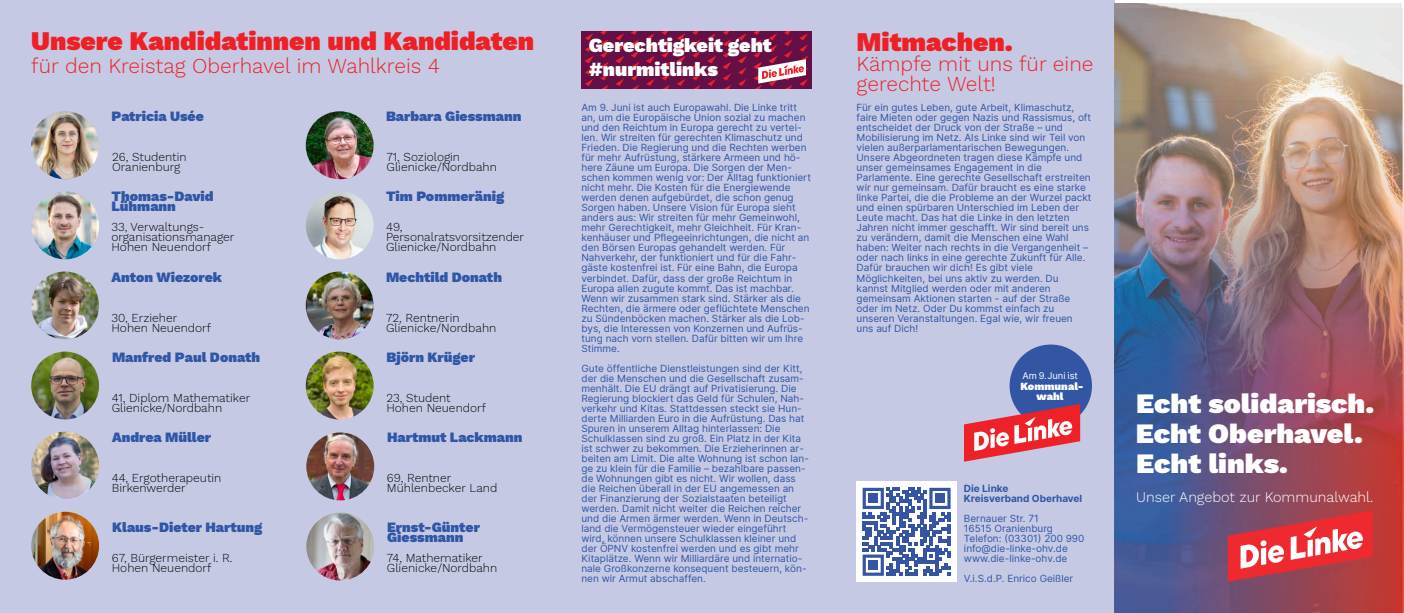
<style>
.page{position:relative;width:1404px;height:613px;background:#fff}
.page>*{position:absolute;margin:0;border:0;box-sizing:border-box;transform-origin:0 0}
.t1{font:900 27.6px/29.7px "Work Sans";color:#fff;scale:1.04 1}
.t2{font:900 26.4px "Work Sans";color:#ee2026}
.t3{font:300 20.9px/20px "Work Sans";color:#ee2026}
.t4{font:900 19.7px/23.8px "Work Sans";color:#fff}
.t5{font:300 14.4px "Work Sans";color:#fff}
.t6{font:900 14px/10px "Work Sans";color:#3056a5}
.t7{font:300 12px/10px "Work Sans";color:#030505}
.t8{font:900 10.7px/10.7px "Work Sans";letter-spacing:.005em;color:#fff;text-align:center}
.t9{font:10px/10px "Inter";color:#3056a5}
.t10{font:700 10px/10px "Inter";color:#3056a5}
.t11{font:9.3px "Inter";color:#fff}
</style>
<div class="page">
<div style="left:833px;top:0;width:281px;height:612px;background:#c6c9e4"></div>
<div style="left:0;top:0;width:833px;height:612px;background:#c6c9e4"></div>
<img style="left:1114px;top:8px;width:289px;height:604px">
<svg style="left:1227px;top:510px;width:145px;height:71px;background:#cf525c"></svg>
<div style="left:1009px;top:344px;width:82px;height:82px;background:#3256a3;border-radius:50%"></div>
<svg style="left:964px;top:403px;width:116px;height:58px"></svg>
<div style="left:856px;top:481px;width:100px;height:100px;background:#fff"></div>
<svg style="left:862px;top:487px;width:88px;height:88px"></svg>
<div style="left:868px;top:493px;width:9px;height:9px;background:#3654a4"></div>
<div style="left:935px;top:493px;width:9px;height:9px;background:#3654a4"></div>
<div style="left:868px;top:560px;width:9px;height:9px;background:#3654a4"></div>
<img style="left:31px;top:511px;width:68px;height:68px;border-radius:50%">
<img style="left:31px;top:431px;width:68px;height:68px;border-radius:50%">
<img style="left:31px;top:351px;width:68px;height:68px;border-radius:50%">
<img style="left:31px;top:271px;width:68px;height:68px;border-radius:50%">
<img style="left:31px;top:191px;width:68px;height:68px;border-radius:50%">
<img style="left:306px;top:512px;width:68px;height:68px;border-radius:50%">
<img style="left:306px;top:432px;width:68px;height:68px;border-radius:50%">
<img style="left:31px;top:111px;width:68px;height:68px;border-radius:50%">
<img style="left:306px;top:351px;width:67px;height:68px;border-radius:50%">
<img style="left:306px;top:271px;width:67px;height:68px;border-radius:50%">
<img style="left:306px;top:191px;width:67px;height:68px;border-radius:50%">
<img style="left:306px;top:111px;width:67px;height:68px;border-radius:50%">
<div style="left:687px;top:31px;width:124px;height:36px;background:#650f47"></div>
<div style="left:687px;top:56px;width:124px;height:33px;background:#650f47"></div>
<svg style="left:707px;top:33px;width:9px;height:53px"></svg>
<svg style="left:738px;top:33px;width:8px;height:53px"></svg>
<svg style="left:723px;top:31px;width:8px;height:58px"></svg>
<div style="left:581px;top:31px;width:124px;height:36px;background:#650f47"></div>
<div style="left:581px;top:56px;width:124px;height:33px;background:#650f47"></div>
<svg style="left:585px;top:33px;width:8px;height:53px"></svg>
<svg style="left:615px;top:33px;width:9px;height:53px"></svg>
<svg style="left:646px;top:33px;width:8px;height:53px"></svg>
<svg style="left:677px;top:33px;width:8px;height:53px"></svg>
<svg style="left:600px;top:31px;width:8px;height:58px"></svg>
<svg style="left:631px;top:31px;width:8px;height:58px"></svg>
<svg style="left:661px;top:31px;width:9px;height:58px"></svg>
<svg style="left:692px;top:31px;width:8px;height:58px"></svg>
<svg style="left:753px;top:31px;width:54px;height:58px"></svg>
<h2 class="t2" style="left:31px;top:25px;width:504px">Unsere Kandidatinnen und Kandidaten</h2>
<h3 class="t3" style="left:31px;top:56px;width:410px">für den Kreistag Oberhavel im Wahlkreis 4</h3>
<h3 class="t6" style="left:111px;top:111px;width:94px">Patricia Usée</h3>
<h3 class="t6" style="left:386px;top:111px;width:137px">Barbara Giessmann</h3>
<p class="t7" style="left:112px;top:152px;width:76px">26, Studentin<br>Oranienburg</p>
<p class="t7" style="left:386px;top:152px;width:112px">71, Soziologin<br>Glienicke/Nordbahn</p>
<h3 class="t6" style="left:111px;top:191px;width:104px">Thomas-David<br>Lühmann</h3>
<h3 class="t6" style="left:386px;top:191px;width:120px">Tim Pommeränig</h3>
<p class="t7" style="left:111px;top:222px;width:124px">33, Verwaltungs&shy;organisationsmanager<br>Hohen Neuendorf</p>
<p class="t7" style="left:386px;top:222px;width:140px">49,<br>Personalratsvorsitzender<br>Glienicke/Nordbahn</p>
<h3 class="t6" style="left:111px;top:271px;width:112px">Anton Wiezorek</h3>
<h3 class="t6" style="left:386px;top:271px;width:117px">Mechtild Donath</h3>
<p class="t7" style="left:111px;top:312px;width:101px">30, Erzieher<br>Hohen Neuendorf</p>
<p class="t7" style="left:386px;top:312px;width:112px">72, Rentnerin<br>Glienicke/Nordbahn</p>
<h3 class="t6" style="left:112px;top:351px;width:150px">Manfred Paul Donath</h3>
<h3 class="t6" style="left:386px;top:351px;width:90px">Björn Krüger</h3>
<p class="t7" style="left:112px;top:392px;width:140px">41, Diplom Mathematiker<br>Glienicke/Nordbahn</p>
<p class="t7" style="left:386px;top:392px;width:101px">23, Student<br>Hohen Neuendorf</p>
<h3 class="t6" style="left:112px;top:431px;width:101px">Andrea Müller</h3>
<h3 class="t6" style="left:387px;top:431px;width:137px">Hartmut Lackmann</h3>
<p class="t7" style="left:112px;top:472px;width:111px">44, Ergotherapeutin<br>Birkenwerder</p>
<p class="t7" style="left:387px;top:472px;width:112px">69, Rentner<br>Mühlenbecker Land</p>
<h3 class="t6" style="left:112px;top:521px;width:152px">Klaus-Dieter Hartung</h3>
<h3 class="t6" style="left:387px;top:521px;width:94px">Ernst-Günter<br>Giessmann</h3>
<p class="t7" style="left:112px;top:552px;width:122px">67, Bürgermeister i. R.<br>Hohen Neuendorf</p>
<p class="t7" style="left:387px;top:552px;width:112px">74, Mathematiker<br>Glienicke/Nordbahn</p>
<h3 class="t4" style="left:588px;top:33px;width:184px">Gerechtigkeit geht #nurmitlinks</h3>
<p class="t9" style="left:581px;top:103px;width:231px">Am 9. Juni ist auch Europawahl. Die Linke tritt an, um die Europäische Union sozial zu machen und den Reichtum in Europa gerecht zu vertei&shy;len. Wir streiten für gerechten Klimaschutz und Frieden. Die Regierung und die Rechten werben für mehr Aufrüstung, stärkere Armeen und hö&shy;here Zäune um Europa. Die Sorgen der Men&shy;schen kommen wenig vor: Der Alltag funktioniert nicht mehr. Die Kosten für die Energiewende werden denen aufgebürdet, die schon genug Sorgen haben. Unsere Vision für Europa sieht anders aus: Wir streiten für mehr Gemeinwohl, mehr Gerechtigkeit, mehr Gleichheit. Für Kran&shy;kenhäuser und Pflegeeinrichtungen, die nicht an den Börsen Europas gehandelt werden. Für Nahverkehr, der funktioniert und für die Fahr&shy;gäste kostenfrei ist. Für eine Bahn, die Europa verbindet. Dafür, dass der große Reichtum in Europa allen zugute kommt. Das ist machbar.<br>Wenn wir zusammen stark sind. Stärker als die Rechten, die ärmere oder geflüchtete Menschen zu Sündenböcken machen. Stärker als die Lob&shy;bys, die Interessen von Konzernen und Aufrüs&shy;tung nach vorn stellen. Dafür bitten wir um Ihre Stimme.</p>
<p class="t9" style="left:581px;top:363px;width:229px">Gute öffentliche Dienstleistungen sind der Kitt, der die Menschen und die Gesellschaft zusam&shy;menhält. Die EU drängt auf Privatisierung. Die Regierung blockiert das Geld für Schulen, Nah&shy;verkehr und Kitas. Stattdessen steckt sie Hun&shy;derte Milliarden Euro in die Aufrüstung. Das hat Spuren in unserem Alltag hinterlassen: Die Schulklassen sind zu groß. Ein Platz in der Kita ist schwer zu bekommen. Die Erzieherinnen ar&shy;beiten am Limit. Die alte Wohnung ist schon lan&shy;ge zu klein für die Familie – bezahlbare passen&shy;de Wohnungen gibt es nicht. Wir wollen, dass die Reichen überall in der EU angemessen an der Finanzierung der Sozialstaaten beteiligt werden. Damit nicht weiter die Reichen reicher und die Armen ärmer werden. Wenn in Deutsch&shy;land die Vermögensteuer wieder eingeführt wird, können unsere Schulklassen kleiner und der ÖPNV kostenfrei werden und es gibt mehr Kitaplätze. Wenn wir Milliardäre und internatio&shy;nale Großkonzerne konsequent besteuern, kön&shy;nen wir Armut abschaffen.</p>
<h2 class="t2" style="left:856px;top:27px;width:158px">Mitmachen.</h2>
<h3 class="t3" style="left:856px;top:54px;width:238px">Kämpfe mit uns für eine gerechte Welt!</h3>
<p class="t9" style="left:856px;top:103px;width:236px">Für ein gutes Leben, gute Arbeit, Klimaschutz, faire Mieten oder gegen Nazis und Rassismus, oft entscheidet der Druck von der Straße – und Mobilisierung im Netz. Als Linke sind wir Teil von vielen außerparlamentarischen Bewegungen.<br>Unsere Abgeordneten tragen diese Kämpfe und unser gemeinsames Engagement in die Parlamente. Eine gerechte Gesellschaft erstreiten wir nur gemeinsam. Dafür braucht es eine starke linke Partei, die die Probleme an der Wurzel packt und einen spürbaren Unterschied im Leben der Leute macht. Das hat die Linke in den letzten Jahren nicht immer geschafft. Wir sind bereit uns zu verändern, damit die Menschen eine Wahl haben: Weiter nach rechts in die Vergangenheit – oder nach links in eine gerechte Zukunft für Alle.<br>Dafür brauchen wir dich! Es gibt viele Möglichkeiten, bei uns aktiv zu werden. Du kannst Mitglied werden oder mit anderen gemeinsam Aktionen starten - auf der Straße oder im Netz. Oder Du kommst einfach zu unseren Veranstaltungen. Egal wie, wir freuen uns auf Dich!</p>
<p class="t11" style="left:1022px;top:370px;width:57px">Am 9.Juni ist</p>
<p class="t8" style="left:1020px;top:380px;width:65px">Kommunal&shy;wahl</p>
<p class="t10" style="left:963px;top:483px;width:120px">Die Linke<br>Kreisverband Oberhavel</p>
<p class="t9" style="left:963px;top:513px;width:122px">Bernauer Str. 71<br>16515 Oranienburg<br>Telefon: (03301) 200 990 info@die-linke-ohv.de www.die-linke-ohv.de</p>
<p class="t9" style="left:963px;top:573px;width:111px">V.i.S.d.P. Enrico Geißler</p>
<h1 class="t1" style="left:1135px;top:388px;width:230px">Echt solidarisch.<br>Echt Oberhavel.<br>Echt links.</h1>
<h3 class="t5" style="left:1136px;top:488px;width:238px">Unser Angebot zur Kommunalwahl.</h3>
</div>
